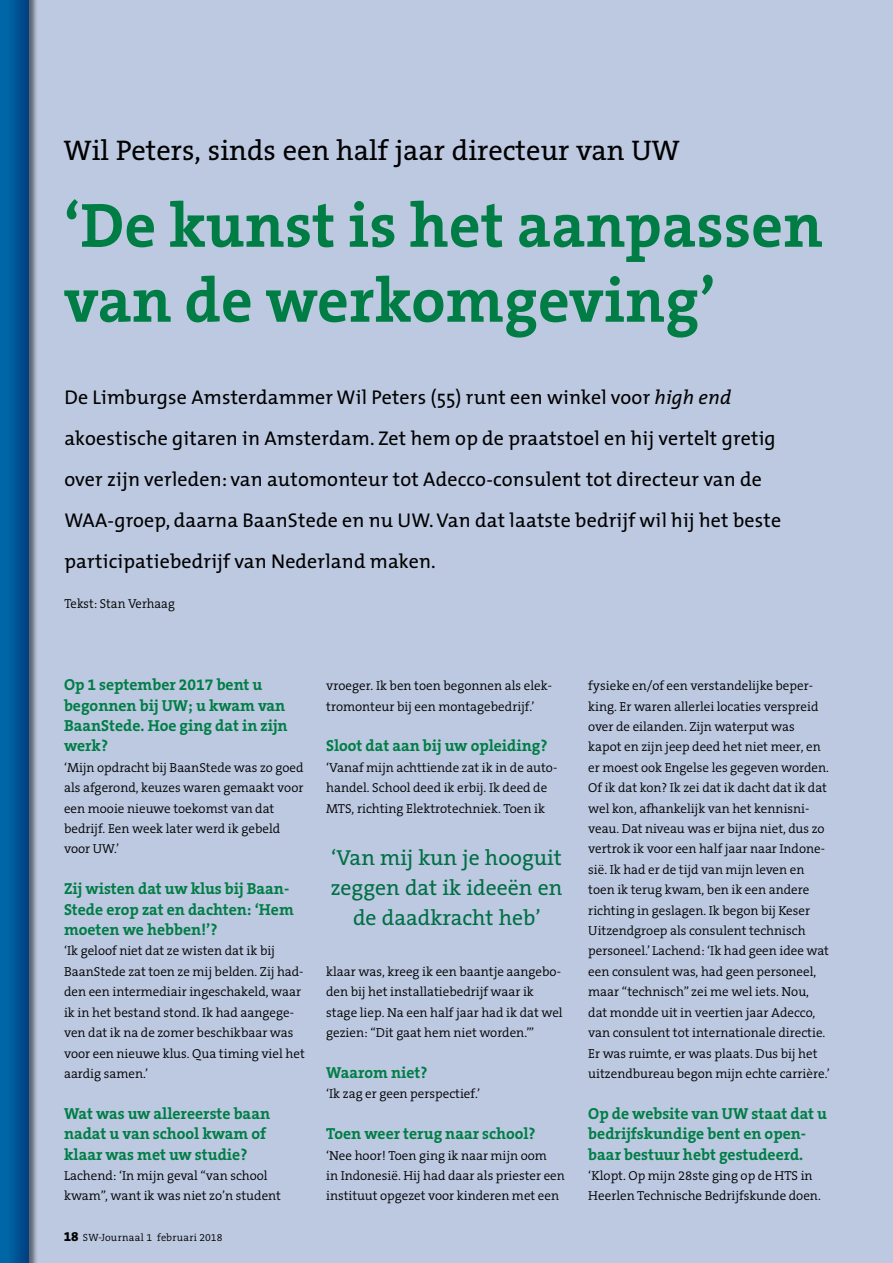
<style>
.page{position:relative;width:893px;height:1263px;background:#bcc9e1}
.page>*{position:absolute;margin:0;border:0;box-sizing:border-box;transform-origin:0 0}
.t1{font:700 63px/75px "The Serif B7";letter-spacing:.005em;color:#007d45}
.t2{font:28.5px "The Serif B5 Plain";color:#000}
.t3{font:21.75px/30px "The Serif B5 Plain";color:#006f45;text-align:center}
.t4{font:19.95px/40.8px "The Mix";letter-spacing:.01em;color:#000}
.t5{font:700 16.05px/20.4px "The Serif B7";color:#007d45}
.t6{font:300 13.05px/20.4px "The Serif B4";color:#000}
.t7{font:300 10.5px "The Serif B4";letter-spacing:.02em;color:#000}
.s1{font-style:italic}
.s2{font-family:"The Serif B8";font-weight:800;font-size:13.5px}
</style>
<div class="page">
<div style="left:0;top:0;width:38px;height:1263px;background:#000;opacity:.5"></div>
<div style="left:0;top:0;width:31px;height:1263px;background:#0066a6;opacity:.75"></div>
<h2 class="t2" style="left:64px;top:136px;width:617px">Wil Peters, sinds een half jaar directeur van UW</h2>
<h1 class="t1" style="left:64px;top:190px;width:761px">‘De kunst is het aanpassen van de werkomgeving’</h1>
<p class="t4" style="left:64px;top:377px;width:718px">De Limburgse Amsterdammer Wil Peters (55) runt een winkel voor <span class="s1">high end </span>akoestische gitaren in Amsterdam. Zet hem op de praatstoel en hij vertelt gretig over zijn verleden: van automonteur tot Adecco-consulent tot directeur van de WAA-groep, daarna BaanStede en nu UW. Van dat laatste bedrijf wil hij het beste participatiebedrijf van Nederland maken.</p>
<p class="t6" style="left:64px;top:594px;width:112px">Tekst: Stan Verhaag</p>
<p class="t5" style="left:64px;top:675px;width:225px">Op 1 september 2017 bent u begonnen bij UW; u kwam van<br>BaanStede. Hoe ging dat in zijn werk?</p>
<p class="t6" style="left:64px;top:758px;width:241px">‘Mijn opdracht bij BaanStede was zo goed als afgerond, keuzes waren gemaakt voor een mooie nieuwe toekomst van dat bedrijf. Een week later werd ik gebeld voor UW.’</p>
<p class="t5" style="left:64px;top:879px;width:231px">Zij wisten dat uw klus bij Baan-<br>Stede erop zat en dachten: ‘Hem moeten we hebben!’?</p>
<p class="t6" style="left:64px;top:941px;width:242px">‘Ik geloof niet dat ze wisten dat ik bij BaanStede zat toen ze mij belden. Zij had&shy;den een intermediair ingeschakeld, waar ik in het bestand stond. Ik had aangege&shy;ven dat ik na de zomer beschikbaar was voor een nieuwe klus. Qua timing viel het aardig samen.’</p>
<p class="t5" style="left:64px;top:1103px;width:208px">Wat was uw allereerste baan nadat u van school kwam of klaar was met uw studie?</p>
<p class="t6" style="left:64px;top:1166px;width:219px">Lachend: ‘In mijn geval “van school kwam”, want ik was niet zo’n student</p>
<p class="t7" style="left:64px;top:1232px;width:160px"><span class="s2">18</span> SW-Journaal 1 februari 2018</p>
<p class="t6" style="left:326px;top:676px;width:227px">vroeger. Ik ben toen begonnen als elek&shy;tromonteur bij een montagebedrijf.’</p>
<p class="t5" style="left:326px;top:736px;width:223px">Sloot dat aan bij uw opleiding?</p>
<p class="t6" style="left:326px;top:758px;width:233px">‘Vanaf mijn achttiende zat ik in de auto&shy;handel. School deed ik erbij. Ik deed de<br>MTS, richting Elektrotechniek. Toen ik</p>
<h3 class="t3" style="left:331px;top:843px;width:233px">‘Van mij kun je hooguit zeggen dat ik ideeën en de daadkracht heb’</h3>
<p class="t6" style="left:326px;top:962px;width:238px">klaar was, kreeg ik een baantje aangebo&shy;den bij het installatiebedrijf waar ik stage liep. Na een half jaar had ik dat wel gezien: “Dit gaat hem niet worden.”’</p>
<p class="t5" style="left:326px;top:1063px;width:103px">Waarom niet?</p>
<p class="t6" style="left:326px;top:1084px;width:156px">‘Ik zag er geen perspectief.’</p>
<p class="t5" style="left:326px;top:1124px;width:211px">Toen weer terug naar school?</p>
<p class="t6" style="left:326px;top:1145px;width:240px">‘Nee hoor! Toen ging ik naar mijn oom<br>in Indonesië. Hij had daar als priester een instituut opgezet voor kinderen met een</p>
<p class="t6" style="left:588px;top:676px;width:243px">fysieke en/of een verstandelijke beper&shy;king. Er waren allerlei locaties verspreid over de eilanden. Zijn waterput was kapot en zijn jeep deed het niet meer, en er moest ook Engelse les gegeven worden.<br>Of ik dat kon? Ik zei dat ik dacht dat ik dat wel kon, afhankelijk van het kennisni&shy;veau. Dat niveau was er bijna niet, dus zo vertrok ik voor een half jaar naar Indone&shy;sië. Ik had er de tijd van mijn leven en toen ik terug kwam, ben ik een andere richting in geslagen. Ik begon bij Keser Uitzendgroep als consulent technisch personeel.’ Lachend: ‘Ik had geen idee wat een consulent was, had geen personeel, maar “technisch” zei me wel iets. Nou, dat mondde uit in veertien jaar Adecco, van consulent tot internationale directie.<br>Er was ruimte, er was plaats. Dus bij het uitzendbureau begon mijn echte carrière.’</p>
<p class="t5" style="left:588px;top:1103px;width:240px">Op de website van UW staat dat u bedrijfskundige bent en open&shy;baar bestuur hebt gestudeerd.</p>
<p class="t6" style="left:588px;top:1166px;width:234px">‘Klopt. Op mijn 28ste ging op de HTS in<br>Heerlen Technische Bedrijfskunde doen.</p>
</div>
